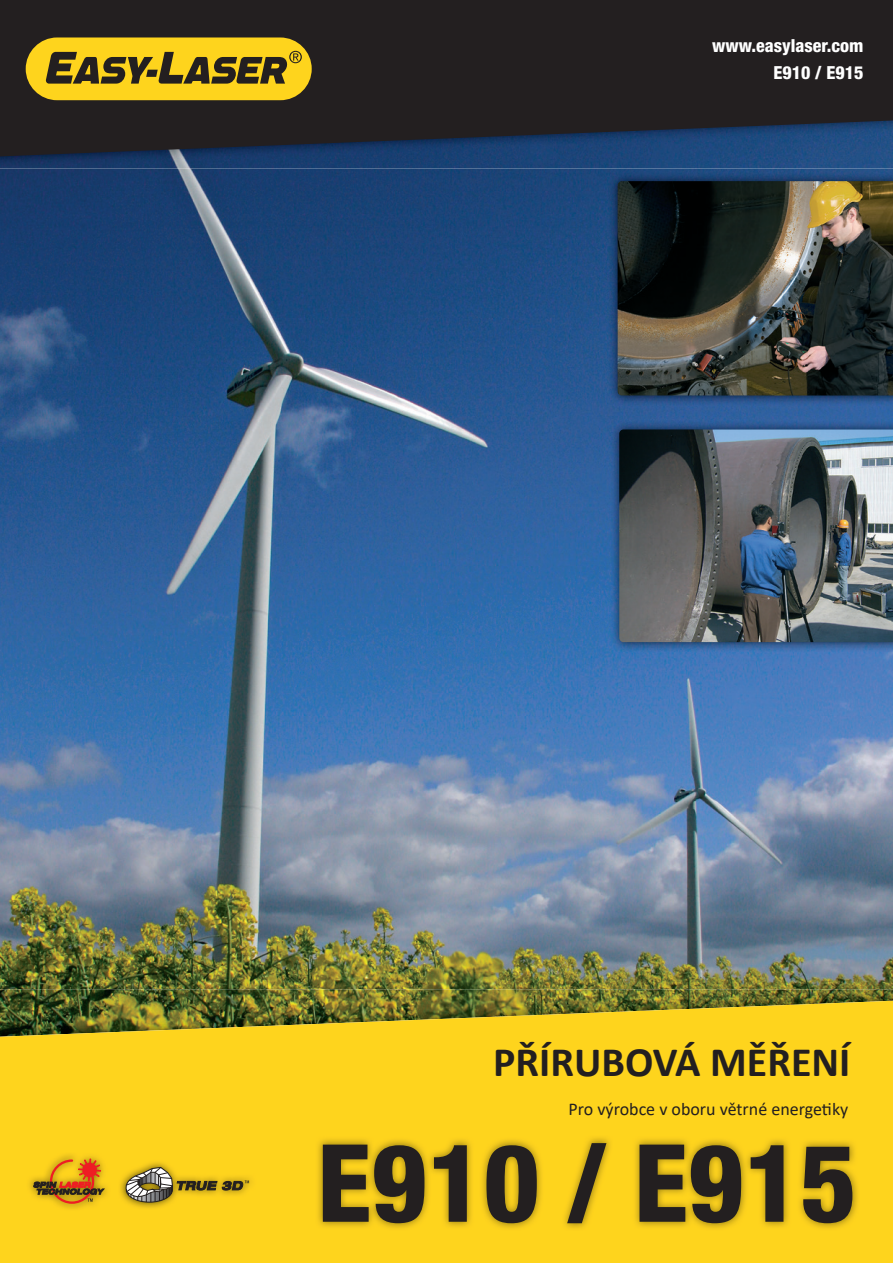
<style>
.page{position:relative;width:893px;height:1263px;background:#fff}
.page>*{position:absolute;margin:0;border:0;box-sizing:border-box;transform-origin:0 0}
.t1{font:800 condensed 108px "Helvetica Neue";color:#231f20}
.t2{font:700 42px "Calibri";color:#231f20}
.t3{font:18px "Calibri";color:#231f20}
.t4{font:800 condensed 18px/27px "Helvetica Neue";color:#fff;text-align:right}
</style>
<div class="page">
<img style="left:0;top:157px;width:893px;height:843px">
<img style="left:608px;top:171px;width:285px;height:234px">
<img style="left:618px;top:181px;width:275px;height:214px">
<img style="left:609px;top:420px;width:284px;height:232px">
<img style="left:619px;top:429px;width:274px;height:213px">
<svg style="left:0;top:0;width:893px;height:157px;background:#22232b"></svg>
<svg style="left:0;top:1000px;width:893px;height:263px;background:#eec91d"></svg>
<div style="left:26px;top:37px;width:286px;height:63px;background:#fed41d;border-radius:31px"></div>
<svg style="left:46px;top:51px;width:256px;height:33px"></svg>
<img style="left:315px;top:1135px;width:545px;height:96px">
<img style="left:26px;top:1152px;width:85px;height:59px">
<svg style="left:33px;top:1158px;width:71px;height:46px;background:#ca881c"></svg>
<img style="left:118px;top:1160px;width:138px;height:50px">
<svg style="left:126px;top:1167px;width:123px;height:35px;background:#bba139"></svg>
<p class="t4" style="left:712px;top:32px;width:153px">www.easylaser.com<br>E910 / E915</p>
<h2 class="t2" style="left:493px;top:1032px;width:359px">PŘÍRUBOVÁ MĚŘENÍ</h2>
<p class="t3" style="left:568px;top:1096px;width:281px">Pro výrobce v oboru větrné energetiky</p>
<h1 class="t1" style="left:317px;top:1116px;width:541px">E910 / E915</h1>
</div>
